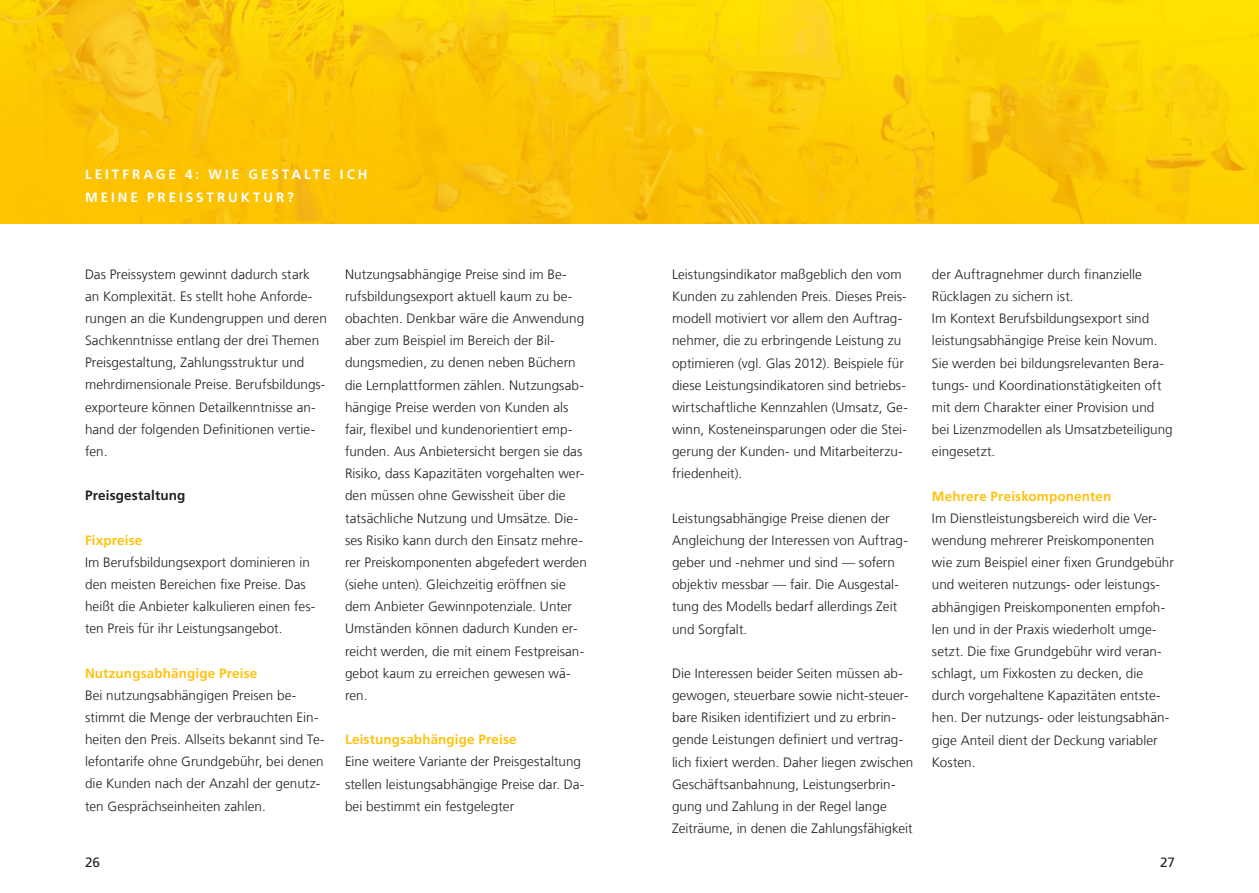
<style>
.page{position:relative;width:1259px;height:893px;background:#fff}
.page>*{position:absolute;margin:0;border:0;box-sizing:border-box;transform-origin:0 0}
.t1{font:300 13.5px/22.2px "Frutiger LT Com";letter-spacing:.005em;color:#231f20}
.t2{font:700 13.5px "Frutiger LT Com";letter-spacing:.01em;color:#fec210}
.t3{font:700 13.5px/22.2px "Frutiger LT Com";letter-spacing:.215em;color:#fff}
.t4{font:700 13.5px "Frutiger LT Com";letter-spacing:.01em;color:#231f20}
.t5{font:13.5px "Frutiger LT Com";color:#231f20}
</style>
<div class="page">
<img style="left:0;top:0;width:1259px;height:223px">
<p class="t3" style="left:85px;top:164px;width:284px">LEITFRAGE 4: WIE GESTALTE ICH<br>MEINE PREISSTRUKTUR?</p>
<p class="t1" style="left:85px;top:263px;width:243px">Das Preissystem gewinnt dadurch stark an Komplexität. Es stellt hohe Anforde&shy;rungen an die Kundengruppen und deren Sachkenntnisse entlang der drei Themen Preisgestaltung, Zahlungsstruktur und mehrdimensionale Preise. Berufsbildungs&shy;exporteure können Detailkenntnisse an&shy;hand der folgenden Definitionen vertie&shy;fen.</p>
<p class="t4" style="left:85px;top:488px;width:102px">Preisgestaltung</p>
<p class="t2" style="left:85px;top:532px;width:59px">Fixpreise</p>
<p class="t1" style="left:85px;top:551px;width:232px">Im Berufsbildungsexport dominieren in den meisten Bereichen fixe Preise. Das heißt die Anbieter kalkulieren einen fes&shy;ten Preis für ihr Leistungsangebot.</p>
<p class="t2" style="left:85px;top:665px;width:174px">Nutzungsabhängige Preise</p>
<p class="t1" style="left:85px;top:684px;width:241px">Bei nutzungsabhängigen Preisen be&shy;stimmt die Menge der verbrauchten Ein&shy;heiten den Preis. Allseits bekannt sind Te&shy;lefontarife ohne Grundgebühr, bei denen die Kunden nach der Anzahl der genutz&shy;ten Gesprächseinheiten zahlen.</p>
<p class="t1" style="left:345px;top:263px;width:243px">Nutzungsabhängige Preise sind im Be&shy;rufsbildungsexport aktuell kaum zu be&shy;obachten. Denkbar wäre die Anwendung aber zum Beispiel im Bereich der Bil&shy;dungsmedien, zu denen neben Büchern die Lernplattformen zählen. Nutzungsab&shy;hängige Preise werden von Kunden als fair, flexibel und kundenorientiert emp&shy;funden. Aus Anbietersicht bergen sie das Risiko, dass Kapazitäten vorgehalten wer&shy;den müssen ohne Gewissheit über die tatsächliche Nutzung und Umsätze. Die&shy;ses Risiko kann durch den Einsatz mehre&shy;rer Preiskomponenten abgefedert werden (siehe unten). Gleichzeitig eröffnen sie dem Anbieter Gewinnpotenziale. Unter Umständen können dadurch Kunden er&shy;reicht werden, die mit einem Festpreisan&shy;gebot kaum zu erreichen gewesen wä&shy;ren.</p>
<p class="t2" style="left:345px;top:732px;width:173px">Leistungsabhängige Preise</p>
<p class="t1" style="left:345px;top:751px;width:241px">Eine weitere Variante der Preisgestaltung stellen leistungsabhängige Preise dar. Da&shy;bei bestimmt ein festgelegter</p>
<p class="t1" style="left:672px;top:263px;width:237px">Leistungsindikator maßgeblich den vom Kunden zu zahlenden Preis. Dieses Preis&shy;modell motiviert vor allem den Auftrag&shy;nehmer, die zu erbringende Leistung zu optimieren (vgl. Glas 2012). Beispiele für diese Leistungsindikatoren sind betriebs&shy;wirtschaftliche Kennzahlen (Umsatz, Ge&shy;winn, Kosteneinsparungen oder die Stei&shy;gerung der Kunden- und Mitarbeiterzu&shy;friedenheit).</p>
<p class="t1" style="left:672px;top:507px;width:237px">Leistungsabhängige Preise dienen der Angleichung der Interessen von Auftrag&shy;geber und -nehmer und sind — sofern objektiv messbar — fair. Die Ausgestal&shy;tung des Modells bedarf allerdings Zeit und Sorgfalt.</p>
<p class="t1" style="left:672px;top:662px;width:243px">Die Interessen beider Seiten müssen ab&shy;gewogen, steuerbare sowie nicht-steuer&shy;bare Risiken identifiziert und zu erbrin&shy;gende Leistungen definiert und vertrag&shy;lich fixiert werden. Daher liegen zwischen Geschäftsanbahnung, Leistungserbrin&shy;gung und Zahlung in der Regel lange Zeiträume, in denen die Zahlungsfähigkeit</p>
<p class="t1" style="left:932px;top:263px;width:242px">der Auftragnehmer durch finanzielle Rücklagen zu sichern ist.<br>Im Kontext Berufsbildungsexport sind leistungsabhängige Preise kein Novum.<br>Sie werden bei bildungsrelevanten Bera&shy;tungs- und Koordinationstätigkeiten oft mit dem Charakter einer Provision und bei Lizenzmodellen als Umsatzbeteiligung eingesetzt.</p>
<p class="t2" style="left:932px;top:488px;width:181px">Mehrere Preiskomponenten</p>
<p class="t1" style="left:932px;top:507px;width:243px">Im Dienstleistungsbereich wird die Ver&shy;wendung mehrerer Preiskomponenten wie zum Beispiel einer fixen Grundgebühr und weiteren nutzungs- oder leistungs&shy;abhängigen Preiskomponenten empfoh&shy;len und in der Praxis wiederholt umge&shy;setzt. Die fixe Grundgebühr wird veran&shy;schlagt, um Fixkosten zu decken, die durch vorgehaltene Kapazitäten entste&shy;hen. Der nutzungs- oder leistungsabhän&shy;gige Anteil dient der Deckung variabler Kosten.</p>
<p class="t5" style="left:85px;top:854px;width:16px">26</p>
<p class="t5" style="left:1160px;top:854px;width:16px">27</p>
</div>
